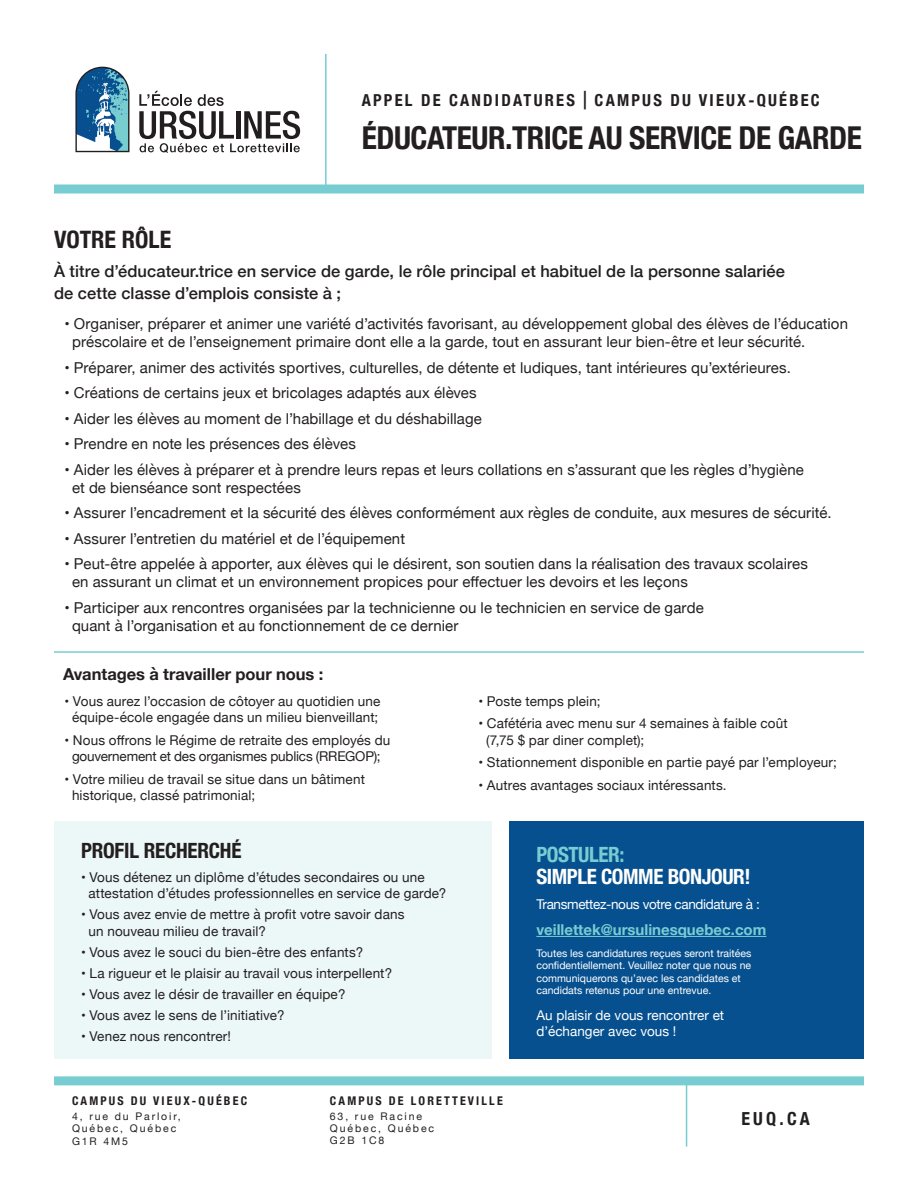
<style>
.page{position:relative;width:918px;height:1188px;background:#fff}
.page>*{position:absolute;margin:0;border:0;box-sizing:border-box;transform-origin:0 0}
.t1{font:700 condensed 31.5px "Helvetica Neue";letter-spacing:-.015em;color:#231f20}
.t2{font:700 condensed 24px "Helvetica Neue";color:#231f20}
.t3{font:700 condensed 21px "Helvetica Neue";letter-spacing:-.02em;color:#fff}
.t4{font:700 condensed 21px "Helvetica Neue";letter-spacing:-.01em;color:#231f20}
.t5{font:700 condensed 21px "Helvetica Neue";letter-spacing:-.02em;color:#77cdd2}
.t6{font:700 condensed 18px "Helvetica Neue";color:#231f20}
.t7{font:500 16.5px/22.5px "Helvetica Neue";letter-spacing:.005em;color:#231f20}
.t8{font:700 condensed 16.5px "Helvetica Neue";letter-spacing:.135em;color:#231f20}
.t9{font:700 16.5px "Helvetica Neue";color:#231f20}
.t10{font:15px/18px "Helvetica Neue";letter-spacing:.005em;color:#231f20}
.t11{font:700 15px "Helvetica Neue";color:#77cdd2}
.t12{font:13.5px/16.5px "Helvetica Neue";letter-spacing:.01em;color:#231f20}
.t13{font:13.5px/16.5px "Helvetica Neue";color:#fff}
.t14{font:13.5px "Helvetica Neue";letter-spacing:-.025em;color:#fff}
.t15{font:700 condensed 12px "Helvetica Neue";letter-spacing:.18em;color:#231f20}
.t16{font:10.5px/12.6px "Helvetica Neue";color:#fff}
.t17{font:10.5px/12.3px "Helvetica Neue";letter-spacing:.18em;color:#231f20}
.s1{font-size:24.75px}
</style>
<div class="page">
<svg style="left:139px;top:91px;width:161px;height:62px"></svg>
<svg style="left:75px;top:67px;width:54px;height:85px"></svg>
<hr style="left:686px;top:1081px;width:1px;height:66px;background:#77cdd2">
<div style="left:509px;top:822px;width:355px;height:237px;background:#07508f"></div>
<hr style="left:536px;top:936px;width:230px;height:1px;background:#77cdd2">
<div style="left:54px;top:1076px;width:810px;height:9px;background:#77cdd2"></div>
<div style="left:54px;top:184px;width:810px;height:10px;background:#77cdd2"></div>
<hr style="left:54px;top:651px;width:810px;height:2px;background:#77cdd2">
<hr style="left:325px;top:54px;width:2px;height:135px;background:#77cdd2">
<div style="left:54px;top:822px;width:437px;height:237px;background:#ecf7f8"></div>
<p class="t8" style="left:362px;top:86px;width:460px">APPEL DE CANDIDATURES <span class="s1">|</span> CAMPUS DU VIEUX-QUÉBEC</p>
<h1 class="t1" style="left:362px;top:111px;width:502px">ÉDUCATEUR.TRICE AU SERVICE DE GARDE</h1>
<h2 class="t2" style="left:54px;top:220px;width:119px">VOTRE RÔLE</h2>
<p class="t7" style="left:54px;top:258px;width:733px">À titre d’éducateur.trice en service de garde, le rôle principal et habituel de la personne salariée de cette classe d’emplois consiste à ;</p>
<p class="t10" style="left:72px;top:316px;width:778px;text-indent:-8px">• Organiser, préparer et animer une variété d’activités favorisant, au développement global des élèves de l’éducation préscolaire et de l’enseignement primaire dont elle a la garde, tout en assurant leur bien-être et leur sécurité.</p>
<p class="t10" style="left:64px;top:359px;width:728px">• Préparer, animer des activités sportives, culturelles, de détente et ludiques, tant intérieures qu’extérieures.</p>
<p class="t10" style="left:64px;top:385px;width:414px">• Créations de certains jeux et bricolages adaptés aux élèves</p>
<p class="t10" style="left:64px;top:410px;width:419px">• Aider les élèves au moment de l’habillage et du déshabillage</p>
<p class="t10" style="left:64px;top:436px;width:293px">• Prendre en note les présences des élèves</p>
<p class="t10" style="left:72px;top:461px;width:734px;text-indent:-8px">• Aider les élèves à préparer et à prendre leurs repas et leurs collations en s’assurant que les règles d’hygiène et de bienséance sont respectées</p>
<p class="t10" style="left:64px;top:505px;width:769px">• Assurer l’encadrement et la sécurité des élèves conformément aux règles de conduite, aux mesures de sécurité.</p>
<p class="t10" style="left:64px;top:530px;width:342px">• Assurer l’entretien du matériel et de l’équipement</p>
<p class="t10" style="left:72px;top:556px;width:738px;text-indent:-8px">• Peut-être appelée à apporter, aux élèves qui le désirent, son soutien dans la réalisation des travaux scolaires en assurant un climat et un environnement propices pour effectuer les devoirs et les leçons</p>
<p class="t10" style="left:72px;top:599px;width:633px;text-indent:-8px">• Participer aux rencontres organisées par la technicienne ou le technicien en service de garde quant à l’organisation et au fonctionnement de ce dernier</p>
<p class="t9" style="left:63px;top:661px;width:262px">Avantages à travailler pour nous :</p>
<p class="t12" style="left:64px;top:693px;width:317px;text-align:center">• Vous aurez l’occasion de côtoyer au quotidien une équipe-école engagée dans un milieu bienveillant;</p>
<p class="t12" style="left:64px;top:732px;width:327px;text-align:center">• Nous offrons le Régime de retraite des employés du gouvernement et des organismes publics (RREGOP);</p>
<p class="t12" style="left:72px;top:771px;width:294px;text-indent:-8px">• Votre milieu de travail se situe dans un bâtiment historique, classé patrimonial;</p>
<h3 class="t4" style="left:81px;top:833px;width:162px">PROFIL RECHERCHÉ</h3>
<p class="t12" style="left:89px;top:869px;width:359px;text-indent:-8px">• Vous détenez un diplôme d’études secondaires ou une attestation d’études professionnelles en service de garde?</p>
<p class="t12" style="left:89px;top:907px;width:318px;text-indent:-8px">• Vous avez envie de mettre à profit votre savoir dans un nouveau milieu de travail ?</p>
<p class="t12" style="left:81px;top:944px;width:284px">• Vous avez le souci du bien-être des enfants ?</p>
<p class="t12" style="left:81px;top:965px;width:313px">• La rigueur et le plaisir au travail vous interpellent ?</p>
<p class="t12" style="left:81px;top:986px;width:266px">• Vous avez le désir de travailler en équipe ?</p>
<p class="t12" style="left:81px;top:1007px;width:205px">• Vous avez le sens de l’initiative ?</p>
<p class="t12" style="left:81px;top:1028px;width:151px">• Venez nous rencontrer!</p>
<p class="t12" style="left:479px;top:693px;width:124px">• Poste temps plein;</p>
<p class="t12" style="left:486px;top:716px;width:303px;text-indent:-8px">• Cafétéria avec menu sur 4 semaines à faible coût (7,75 $ par diner complet);</p>
<p class="t12" style="left:479px;top:755px;width:360px">• Stationnement disponible en partie payé par l’employeur;</p>
<p class="t12" style="left:479px;top:777px;width:250px">• Autres avantages sociaux intéressants.</p>
<h3 class="t5" style="left:536px;top:837px;width:90px">POSTULER:</h3>
<h3 class="t3" style="left:536px;top:859px;width:216px">SIMPLE COMME BONJOUR!</h3>
<p class="t14" style="left:536px;top:895px;width:225px">Transmettez-nous votre candidature à :</p>
<p class="t11" style="left:536px;top:918px;width:231px">veillettek@ursulinesquebec.com</p>
<p class="t16" style="left:536px;top:947px;width:216px">Toutes les candidatures reçues seront traitées confidentiellement. Veuillez noter que nous ne communiquerons qu’avec les candidates et candidats retenus pour une entrevue.</p>
<p class="t13" style="left:536px;top:1008px;width:189px">Au plaisir de vous rencontrer et d’échanger avec vous !</p>
<p class="t15" style="left:72px;top:1091px;width:177px">CAMPUS DU VIEUX-QUÉBEC</p>
<p class="t17" style="left:72px;top:1111px;width:110px">4, rue du Parloir,<br>Québec, Québec<br>G1R 4M5</p>
<p class="t15" style="left:330px;top:1091px;width:174px">CAMPUS DE LORETTEVILLE</p>
<p class="t17" style="left:330px;top:1111px;width:106px">63, rue Racine<br>Québec, Québec<br>G2B 1C8</p>
<p class="t6" style="left:741px;top:1103px;width:70px">EUQ.CA</p>
</div>
